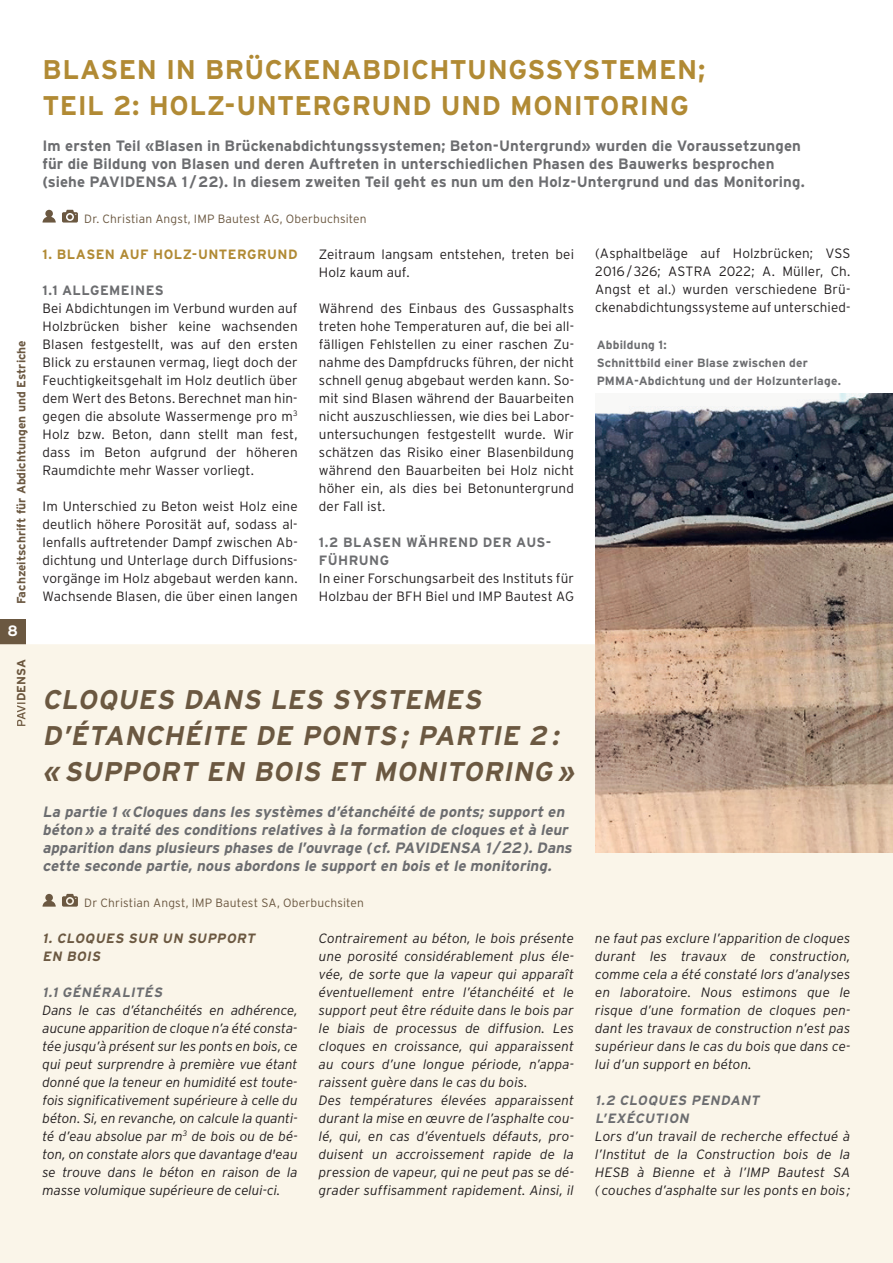
<style>
.page{position:relative;width:893px;height:1263px;background:#fff}
.page>*{position:absolute;margin:0;border:0;box-sizing:border-box;transform-origin:0 0}
.t1{font:italic 700 27px/36px "Interstate";color:#6b5841}
.t2{font:700 27px/36px "Interstate";letter-spacing:.015em;color:#b18a34}
.t3{font:700 15px/18px "Interstate";letter-spacing:.005em;color:#6c6d70}
.t4{font:italic 700 15px/18px "Interstate";color:#6c6d70}
.t5{font:700 15px "Interstate";color:#fff}
.t6{font:italic 300 13.5px/18px "Interstate";letter-spacing:.005em;color:#231f20;text-align:justify}
.t7{font:300 13.5px/18px "Interstate";letter-spacing:.01em;color:#231f20;text-align:justify}
.t8{font:700 13.5px/18px "Interstate";letter-spacing:.03em;color:#6c6d70}
.t9{font:italic 700 13.5px/18px "Interstate";color:#6c6d70}
.t10{font:italic 700 13.5px/18px "Interstate";color:#6b5841}
.t11{font:700 13.5px "Interstate";letter-spacing:.03em;color:#b18a34}
.t12{font:300 12px "Interstate";letter-spacing:.015em;color:#6b5841}
.t13{font:700 12px/18px "Interstate";letter-spacing:.015em;color:#6c6d70}
.t14{font:700 12px "Interstate";color:#6b5841}
.s1{font-weight:400}
</style>
<div class="page">
<div style="left:0;top:619px;width:26px;height:25px;background:#6b5841"></div>
<div style="left:0;top:644px;width:893px;height:619px;background:#faf5e9"></div>
<div style="left:17px;top:702px;width:9px;height:24px;background:#faf5e9"></div>
<div style="left:17px;top:660px;width:9px;height:40px;background:#faf5e9"></div>
<svg style="left:43px;top:210px;width:13px;height:13px"></svg>
<svg style="left:62px;top:210px;width:16px;height:13px"></svg>
<svg style="left:43px;top:894px;width:13px;height:13px"></svg>
<svg style="left:62px;top:894px;width:16px;height:13px"></svg>
<img style="left:595px;top:394px;width:298px;height:459px">
<p class="t14" style="left:15px;top:604px;width:265px;rotate:-90deg">Fachzeitschrift für Abdichtungen und Estriche</p>
<p class="t5" style="left:7px;top:623px;width:12px">8</p>
<p class="t14" style="left:15px;top:727px;width:69px;rotate:-90deg"><span class="s1">PAVI</span>DENSA</p>
<h1 class="t2" style="left:43px;top:51px;width:664px">BLASEN IN BRÜCKENABDICHTUNGSSYSTEMEN;<br>TEIL 2: HOLZ-UNTERGRUND UND MONITORING</h1>
<p class="t3" style="left:43px;top:136px;width:764px">Im ersten Teil «Blasen in Brückenabdichtungssystemen; Beton-Untergrund» wurden die Voraussetzungen für die Bildung von Blasen und deren Auftreten in unterschiedlichen Phasen des Bauwerks besprochen (siehe PAVIDENSA 1 / 22). In diesem zweiten Teil geht es nun um den Holz-Untergrund und das Monitoring.</p>
<p class="t12" style="left:84px;top:212px;width:284px">Dr. Christian Angst, IMP Bautest AG, Oberbuchsiten</p>
<p class="t11" style="left:43px;top:246px;width:257px">1. BLASEN AUF HOLZ-UNTERGRUND</p>
<p class="t8" style="left:43px;top:281px;width:123px">1.1 ALLGEMEINES</p>
<p class="t7" style="left:43px;top:299px;width:257px">Bei Abdichtungen im Verbund wurden auf Holzbrücken bisher keine wachsenden Blasen festgestellt, was auf den ersten Blick zu erstaunen vermag, liegt doch der Feuchtigkeitsgehalt im Holz deutlich über dem Wert des Betons. Berechnet man hin&shy;gegen die absolute Wassermenge pro m<sup>3<br></sup>Holz bzw. Beton, dann stellt man fest, dass im Beton aufgrund der höheren Raumdichte mehr Wasser vorliegt.</p>
<p class="t7" style="left:43px;top:497px;width:257px">Im Unterschied zu Beton weist Holz eine deutlich höhere Porosität auf, sodass al&shy;lenfalls auftretender Dampf zwischen Ab&shy;dichtung und Unterlage durch Diffusions&shy;vorgänge im Holz abgebaut werden kann.<br>Wachsende Blasen, die über einen langen</p>
<p class="t7" style="left:595px;top:245px;width:257px">(Asphaltbeläge auf Holzbrücken; VSS 2016 / 326; ASTRA 2022; A. Müller, Ch.<br>Angst et al.) wurden verschiedene Brü - ck enabdichtungssysteme auf unterschied-</p>
<p class="t7" style="left:319px;top:245px;width:257px">Zeitraum langsam entstehen, treten bei<br>Holz kaum auf.</p>
<p class="t7" style="left:319px;top:299px;width:257px">Während des Einbaus des Gussasphalts treten hohe Temperaturen auf, die bei all&shy;fälligen Fehlstellen zu einer raschen Zu&shy;nahme des Dampfdrucks führen, der nicht schnell genug abgebaut werden kann. So&shy;mit sind Blasen während der Bauarbeiten nicht auszuschliessen, wie dies bei Labor&shy;untersuchungen festgestellt wurde. Wir schätzen das Risiko einer Blasenbildung während den Bauarbeiten bei Holz nicht höher ein, als dies bei Betonuntergrund der Fall ist.</p>
<p class="t8" style="left:319px;top:533px;width:234px">1.2 BLASEN WÄHREND DER AUS-<br>FÜHRUNG</p>
<p class="t7" style="left:319px;top:569px;width:257px">In einer Forschungsarbeit des Instituts für<br>Holzbau der BFH Biel und IMP Bautest AG</p>
<p class="t13" style="left:597px;top:335px;width:246px">Abbildung 1:<br>Schnittbild einer Blase zwischen der<br>PMMA-Abdichtung und der Holzunterlage.</p>
<h1 class="t1" style="left:43px;top:681px;width:538px">CLOQUES DANS LES SYSTEMES<br>D’ÉTANCHÉITE DE PONTS ; PARTIE 2 : « SUPPORT EN BOIS ET MONITORING »</h1>
<p class="t4" style="left:43px;top:802px;width:534px">La partie 1 « Cloques dans les systèmes d’étanchéité de ponts; support en béton » a traité des conditions relatives à la formation de cloques et à leur apparition dans plusieurs phases de l’ouvrage (cf. PAVIDENSA 1/ 22 ). Dans cette seconde partie, nous abordons le support en bois et le monitoring.</p>
<p class="t12" style="left:84px;top:896px;width:281px">Dr Christian Angst, IMP Bautest SA, Oberbuchsiten</p>
<p class="t10" style="left:43px;top:929px;width:217px">1. CLOQUES SUR UN SUPPORT<br>EN BOIS</p>
<p class="t9" style="left:43px;top:983px;width:124px">1.1 GÉNÉRALITÉS</p>
<p class="t6" style="left:43px;top:1001px;width:257px">Dans le cas d’étanchéités en adhérence, aucune apparition de cloque n’a été consta&shy;tée jusqu’à présent sur les ponts en bois, ce qui peut surprendre à première vue étant donné que la teneur en humidité est toute&shy;fois significativement supérieure à celle du béton. Si, en revanche, on calcule la quanti&shy;té d’eau absolue par m<sup>3</sup> de bois ou de bé&shy;ton, on constate alors que davantage d'eau se trouve dans le béton en raison de la masse volumique supérieure de celui-ci.</p>
<p class="t6" style="left:319px;top:929px;width:257px;text-align:left">Contrairement au béton, le bois présente une porosité considérablement plus éle&shy;vée, de sorte que la vapeur qui apparaît éventuellement entre l’étanchéité et le support peut être réduite dans le bois par le biais de processus de diffusion. Les cloques en croissance, qui apparaissent au cours d’une longue période, n’appa&shy;raissent guère dans le cas du bois.<br>Des températures élevées apparaissent durant la mise en œuvre de l’asphalte cou&shy;lé, qui, en cas d’éventuels défauts, pro&shy;duisent un accroissement rapide de la pression de vapeur, qui ne peut pas se dé&shy;grader suffisamment rapidement. Ainsi, il</p>
<p class="t6" style="left:595px;top:929px;width:257px">ne faut pas exclure l’apparition de cloques durant les travaux de construction, comme cela a été constaté lors d’analyses en laboratoire. Nous estimons que le risque d’une formation de cloques pen&shy;dant les travaux de construction n’est pas supérieur dans le cas du bois que dans ce&shy;lui d’un support en béton.</p>
<p class="t9" style="left:595px;top:1091px;width:168px">1.2 CLOQUES PENDANT<br>L’EXÉCUTION</p>
<p class="t6" style="left:595px;top:1127px;width:257px">Lors d’un travail de recherche effectué à l’Institut de la Construction bois de la HESB à Bienne et à l’IMP Bautest SA ( couches d’asphalte sur les ponts en bois ;</p>
</div>
